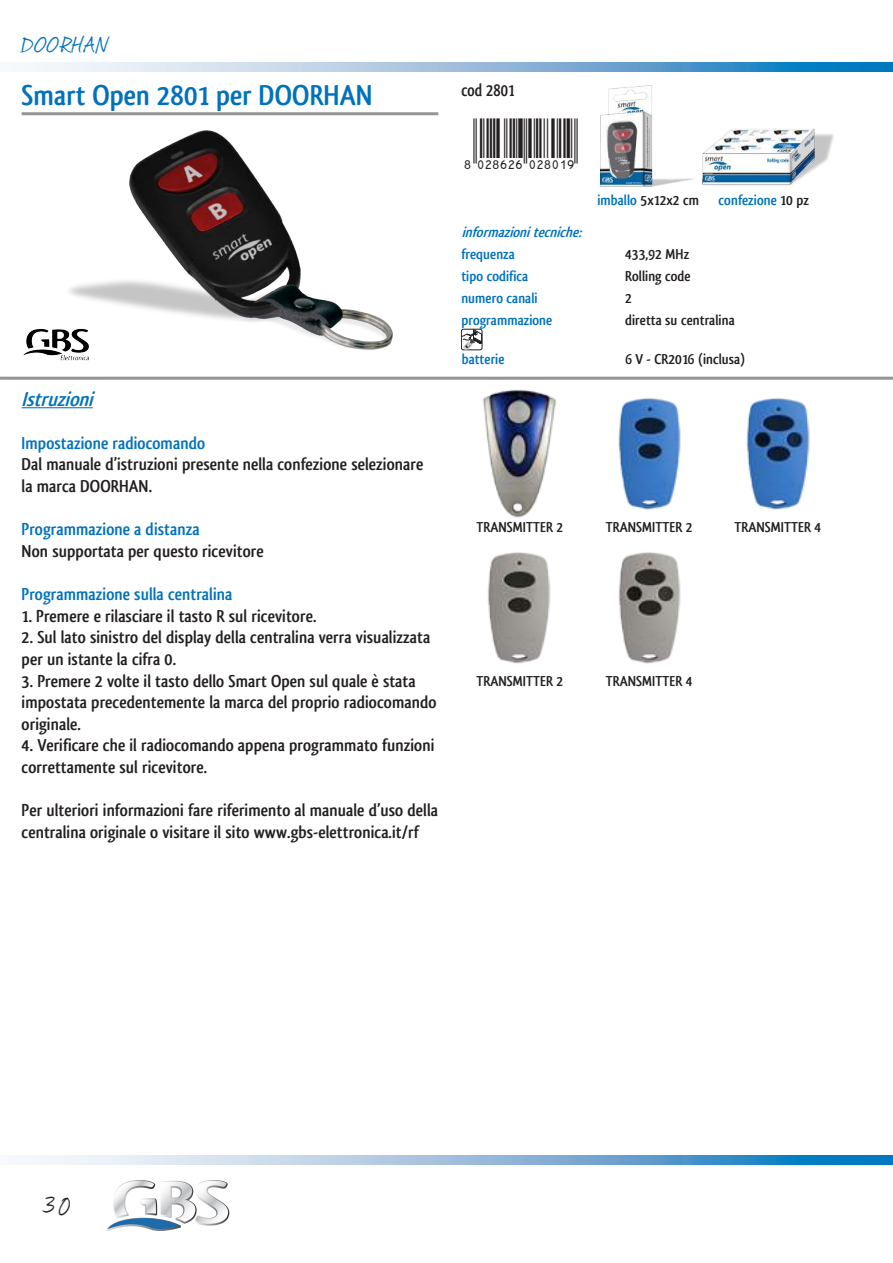
<style>
.page{position:relative;width:893px;height:1263px;background:#fff}
.page>*{position:absolute;margin:0;border:0;box-sizing:border-box;transform-origin:0 0}
.t1{font:700 30px "Qlassik";color:#0072bc}
.t2{font:30px "Journal";color:#231f20}
.t3{font:27px "Journal";letter-spacing:.05em;color:#0072bc;scale:.94 1}
.t4{font:italic 700 21px "Qlassik";color:#0072bc}
.t5{font:700 18px/21.6px "Qlassik";color:#231f20}
.t6{font:700 18px "Qlassik";color:#0072bc}
.t7{font:700 18px "Qlassik";color:#231f20;scale:.9 1}
.t8{font:700 15px "Qlassik";color:#231f20}
.t9{font:700 15px "Qlassik";color:#0072bc}
.t10{font:italic 700 15px "Qlassik";color:#0072bc}
.s1{color:#0072bc}
.s2{color:#231f20}
</style>
<div class="page">
<svg style="left:106px;top:1180px;width:123px;height:51px"></svg>
<img style="left:36px;top:63px;width:856px;height:8px">
<img style="left:36px;top:1156px;width:856px;height:8px">
<img style="left:69px;top:130px;width:324px;height:220px">
<img style="left:483px;top:390px;width:74px;height:127px">
<img style="left:618px;top:398px;width:63px;height:112px">
<img style="left:488px;top:552px;width:63px;height:112px">
<img style="left:618px;top:552px;width:63px;height:112px">
<img style="left:746px;top:398px;width:64px;height:112px">
<hr style="left:22px;top:112px;width:416px;height:3px;background:#939598">
<hr style="left:22px;top:407px;width:71px;height:1px;background:#0072bc">
<hr style="left:0;top:377px;width:893px;height:3px;background:#939598">
<img style="left:599px;top:85px;width:95px;height:102px">
<img style="left:702px;top:128px;width:132px;height:58px">
<img style="left:23px;top:326px;width:68px;height:35px">
<svg style="left:462px;top:329px;width:20px;height:21px"></svg>
<h2 class="t3" style="left:21px;top:27px;width:94px">DOORHAN</h2>
<h1 class="t1" style="left:22px;top:77px;width:353px">Smart Open 2801 per DOORHAN</h1>
<p class="t7" style="left:461px;top:80px;width:61px">cod 2801</p>
<p class="t4" style="left:22px;top:386px;width:79px">Istruzioni</p>
<p class="t6" style="left:22px;top:432px;width:185px">Impostazione radiocomando</p>
<p class="t5" style="left:22px;top:454px;width:403px">Dal manuale d’istruzioni presente nella confezione selezionare la marca DOORHAN.</p>
<p class="t6" style="left:22px;top:519px;width:180px">Programmazione a distanza</p>
<p class="t5" style="left:22px;top:540px;width:244px">Non supportata per questo ricevitore</p>
<p class="t6" style="left:22px;top:584px;width:212px">Programmazione sulla centralina</p>
<p class="t5" style="left:22px;top:605px;width:296px">1. Premere e rilasciare il tasto R sul ricevitore.</p>
<p class="t5" style="left:22px;top:626px;width:410px">2. Sul lato sinistro del display della centralina verra visualizzata per un istante la cifra 0.</p>
<p class="t5" style="left:22px;top:670px;width:416px">3. Premere 2 volte il tasto dello Smart Open sul quale è stata impostata precedentemente la marca del proprio radiocomando originale.</p>
<p class="t5" style="left:22px;top:734px;width:414px">4. Verificare che il radiocomando appena programmato funzioni correttamente sul ricevitore.</p>
<p class="t5" style="left:22px;top:799px;width:418px">Per ulteriori informazioni fare riferimento al manuale d’uso della centralina originale o visitare il sito www.gbs-elettronica.it/rf</p>
<p class="t10" style="left:462px;top:224px;width:126px">informazionitecniche:</p>
<p class="t8" style="left:597px;top:191px;width:103px"><span class="s1">imballo</span> 5x12x2 cm</p>
<p class="t9" style="left:719px;top:191px;width:92px">confezione <span class="s2">10 pz</span></p>
<p class="t9" style="left:461px;top:246px;width:55px">frequenza</p>
<p class="t8" style="left:625px;top:246px;width:66px">433,92 MHz</p>
<p class="t9" style="left:461px;top:268px;width:68px">tipo codifica</p>
<p class="t8" style="left:625px;top:268px;width:67px">Rolling code</p>
<p class="t9" style="left:461px;top:290px;width:78px">numero canali</p>
<p class="t8" style="left:625px;top:290px;width:8px">2</p>
<p class="t9" style="left:461px;top:312px;width:92px">programmazione</p>
<p class="t8" style="left:625px;top:312px;width:111px">diretta su centralina</p>
<p class="t9" style="left:462px;top:350px;width:44px">batterie</p>
<p class="t8" style="left:625px;top:350px;width:121px">6 V - CR2016 (inclusa)</p>
<p class="t8" style="left:476px;top:518px;width:88px">TRANSMITTER 2</p>
<p class="t8" style="left:606px;top:518px;width:88px">TRANSMITTER 2</p>
<p class="t8" style="left:734px;top:518px;width:88px">TRANSMITTER 4</p>
<p class="t8" style="left:476px;top:672px;width:88px">TRANSMITTER 2</p>
<p class="t8" style="left:606px;top:672px;width:88px">TRANSMITTER 4</p>
<h1 class="t2" style="left:43px;top:1186px;width:30px">30</h1>
</div>
